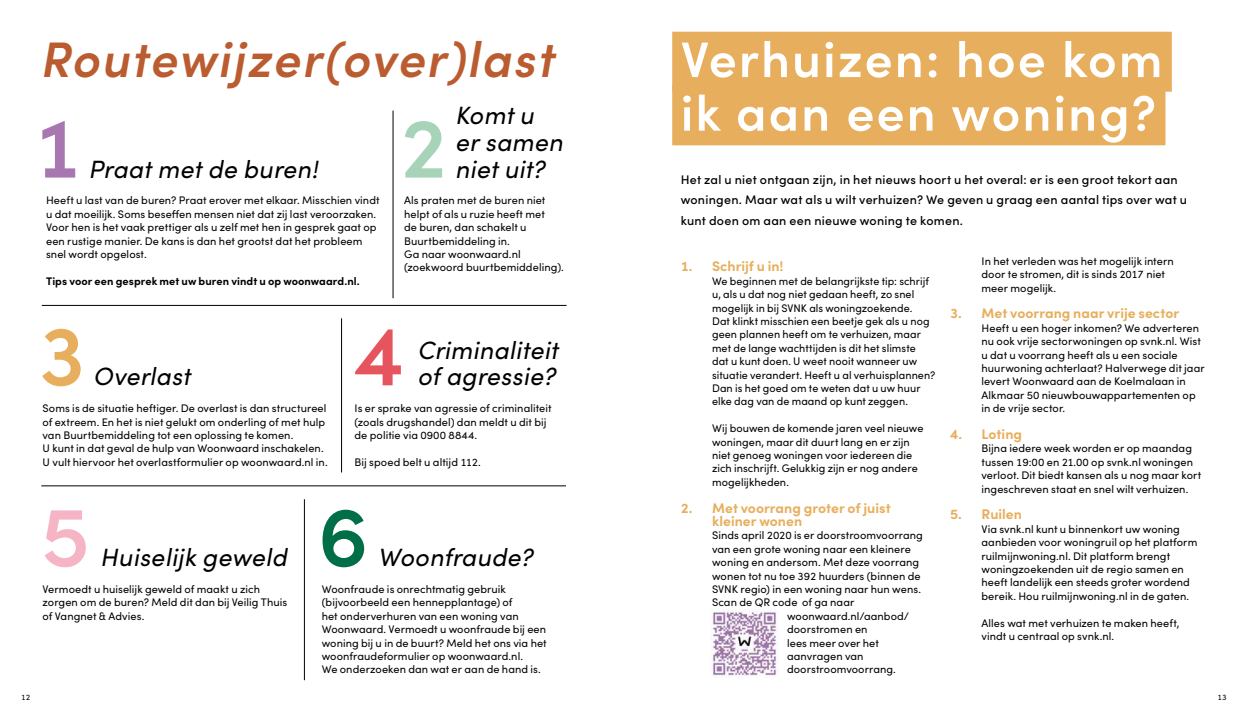
<style>
.page{position:relative;width:1248px;height:723px;background:#fff}
.page>*{position:absolute;margin:0;border:0;box-sizing:border-box;transform-origin:0 0}
.t1{font:600 85.3px "Sofia Pro";color:#a7d4b9}
.t2{font:600 85.3px "Sofia Pro";color:#a877b2}
.t3{font:600 85.3px "Sofia Pro";color:#e7af5d}
.t4{font:600 85.3px "Sofia Pro";color:#e6555e}
.t5{font:600 85.3px "Sofia Pro";color:#f6b5c4}
.t6{font:600 85.3px "Sofia Pro";color:#006e46}
.t7{font:600 50px/53.6px "Sofia Pro";letter-spacing:.04em;color:#fff}
.t8{font:italic 600 50px "Sofia Pro";letter-spacing:.04em;color:#bb5b30}
.t9{font:italic 25px/26.8px "Sofia Pro";letter-spacing:.015em;color:#000}
.t10{font:700 14px/13.4px "Sofia Pro";color:#e7af5d}
.t11{font:500 12.5px/20.1px "Sofia Pro";letter-spacing:.02em;color:#000}
.t12{font:11px/13.4px "Sofia Pro";letter-spacing:.005em;color:#000}
.t13{font:700 11px "Sofia Pro";letter-spacing:.005em;color:#000}
.t14{font:8px "Sofia Pro";color:#000}
</style>
<div class="page">
<div style="left:672px;top:32px;width:499px;height:60px;background:#e7af5d"></div>
<div style="left:672px;top:85px;width:493px;height:60px;background:#e7af5d"></div>
<hr style="left:392px;top:111px;width:1px;height:187px;background:#000">
<hr style="left:42px;top:305px;width:524px;height:1px;background:#000">
<hr style="left:41px;top:485px;width:525px;height:1px;background:#000">
<hr style="left:341px;top:318px;width:1px;height:154px;background:#000">
<hr style="left:304px;top:499px;width:1px;height:181px;background:#000">
<img style="left:710px;top:610px;width:68px;height:68px">
<h2 class="t8" style="left:42px;top:22px;width:515px">Routewijzer(over)last</h2>
<h1 class="t2" style="left:33px;top:83px;width:51px">1</h1>
<h3 class="t9" style="left:456px;top:100px;width:109px">Komt u er samen niet uit?</h3>
<p class="t12" style="left:404px;top:193px;width:161px">Als praten met de buren niet helpt of als u ruzie heeft met<br>de buren, dan schakelt u<br>Buurtbemiddeling in.<br>Ga naar woonwaard.nl (zoekwoord buurtbemiddeling).</p>
<h1 class="t1" style="left:399px;top:83px;width:51px">2</h1>
<h3 class="t9" style="left:89px;top:154px;width:231px">Praat met de buren!</h3>
<p class="t12" style="left:46px;top:193px;width:335px">Heeft u last van de buren? Praat erover met elkaar. Misschien vindt u dat moeilijk. Soms beseffen mensen niet dat zij last veroorzaken.<br>Voor hen is het vaak prettiger als u zelf met hen in gesprek gaat op een rustige manier. De kans is dan het grootst dat het probleem snel wordt opgelost.</p>
<p class="t13" style="left:46px;top:272px;width:315px">Tips voor een gesprek met uw buren vindt u op woonwaard.nl.</p>
<h1 class="t3" style="left:38px;top:291px;width:51px">3</h1>
<h3 class="t9" style="left:94px;top:362px;width:99px">Overlast</h3>
<p class="t12" style="left:43px;top:401px;width:287px">Soms is de situatie heftiger. De overlast is dan structureel of extreem. En het is niet gelukt om onderling of met hulp van Buurtbemiddeling tot een oplossing te komen.<br>U kunt in dat geval de hulp van Woonwaard inschakelen.<br>U vult hiervoor het overlastformulier op woonwaard.nl in.</p>
<h1 class="t4" style="left:354px;top:291px;width:51px">4</h1>
<h3 class="t9" style="left:418px;top:335px;width:142px">Criminaliteit of agressie?</h3>
<p class="t12" style="left:354px;top:401px;width:198px">Is er sprake van agressie of criminaliteit (zoals drugshandel) dan meldt u dit bij de politie via 0900 8844.</p>
<p class="t12" style="left:354px;top:454px;width:128px">Bij spoed belt u altijd 112.</p>
<h1 class="t5" style="left:41px;top:472px;width:51px">5</h1>
<h3 class="t9" style="left:101px;top:543px;width:188px">Huiselijk geweld</h3>
<p class="t12" style="left:43px;top:582px;width:246px">Vermoedt u huiselijk geweld of maakt u zich zorgen om de buren? Meld dit dan bij Veilig Thuis of Vangnet &amp; Advies.</p>
<h1 class="t6" style="left:318px;top:472px;width:51px">6</h1>
<h3 class="t9" style="left:379px;top:543px;width:156px">Woonfraude?</h3>
<p class="t12" style="left:322px;top:582px;width:226px">Woonfraude is onrechtmatig gebruik (bijvoorbeeld een hennepplantage) of<br>het onderverhuren van een woning van Woonwaard. Vermoedt u woonfraude bij een woning bij u in de buurt? Meld het ons via het woonfraudeformulier op woonwaard.nl.<br>We onderzoeken dan wat er aan de hand is.</p>
<h2 class="t7" style="left:680px;top:29px;width:483px">Verhuizen: hoe kom ik aan een woning?</h2>
<p class="t11" style="left:680px;top:169px;width:508px">Het zal u niet ontgaan zijn, in het nieuws hoort u het overal: er is een groot tekort aan woningen. Maar wat als u wilt verhuizen? We geven u graag een aantal tips over wat u kunt doen om aan een nieuwe woning te komen.</p>
<p class="t12" style="left:981px;top:253px;width:194px">In het verleden was het mogelijk intern door te stromen, dit is sinds 2017 niet meer mogelijk.</p>
<p class="t10" style="left:950px;top:306px;width:230px">3. Met voorrang naar vrije sector</p>
<p class="t12" style="left:981px;top:320px;width:225px">Heeft u een hoger inkomen? We adverteren nu ook vrije sectorwoningen op svnk.nl. Wist u dat u voorrang heeft als u een sociale huurwoning achterlaat? Halverwege dit jaar levert Woonwaard aan de Koelmalaan in Alkmaar 50 nieuwbouwappartementen op in de vrije sector.</p>
<p class="t10" style="left:950px;top:426px;width:73px">4. Loting</p>
<p class="t12" style="left:981px;top:441px;width:221px">Bijna iedere week worden er op maandag tussen 19:00 en 21.00 op svnk.nl woningen verloot. Dit biedt kansen als u nog maar kort ingeschreven staat en snel wilt verhuizen.</p>
<p class="t10" style="left:950px;top:507px;width:73px">5. Ruilen</p>
<p class="t12" style="left:981px;top:521px;width:217px">Via svnk.nl kunt u binnenkort uw woning aanbieden voor woningruil op het platform ruilmijnwoning.nl. Dit platform brengt woningzoekenden uit de regio samen en heeft landelijk een steeds groter wordend bereik. Hou ruilmijnwoning.nl in de gaten.</p>
<p class="t12" style="left:981px;top:615px;width:199px">Alles wat met verhuizen te maken heeft, vindt u centraal op svnk.nl.</p>
<p class="t10" style="left:680px;top:259px;width:104px">1. Schrijf u in!</p>
<p class="t12" style="left:712px;top:274px;width:225px">We beginnen met de belangrijkste tip: schrijf u, als u dat nog niet gedaan heeft, zo snel mogelijk in bij SVNK als woningzoekende.<br>Dat klinkt misschien een beetje gek als u nog geen plannen heeft om te verhuizen, maar met de lange wachttijden is dit het slimste<br>dat u kunt doen. U weet nooit wanneer uw situatie verandert. Heeft u al verhuisplannen?<br>Dan is het goed om te weten dat u uw huur elke dag van de maand op kunt zeggen.</p>
<p class="t12" style="left:712px;top:421px;width:213px">Wij bouwen de komende jaren veel nieuwe woningen, maar dit duurt lang en er zijn niet genoeg woningen voor iedereen die zich inschrijft. Gelukkig zijn er nog andere mogelijkheden.</p>
<p class="t10" style="left:712px;top:500px;width:180px;text-indent:-31px">2. Met voorrang groter of juist kleiner wonen</p>
<p class="t12" style="left:712px;top:528px;width:212px">Sinds april 2020 is er doorstroomvoorrang</p>
<p class="t12" style="left:712px;top:542px;width:200px">van een grote woning naar een kleinere</p>
<p class="t12" style="left:712px;top:555px;width:208px">woning en andersom. Met deze voorrang</p>
<p class="t12" style="left:712px;top:568px;width:210px">wonen tot nu toe 392 huurders (binnen de</p>
<p class="t12" style="left:712px;top:582px;width:210px">SVNK regio) in een woning naar hun wens.</p>
<p class="t12" style="left:712px;top:595px;width:144px">Scan de QR code of ga naar</p>
<p class="t12" style="left:787px;top:609px;width:124px">woonwaard.nl/aanbod/</p>
<p class="t12" style="left:787px;top:622px;width:82px">doorstromen en</p>
<p class="t12" style="left:787px;top:635px;width:93px">lees meer over het</p>
<p class="t12" style="left:787px;top:649px;width:78px">aanvragen van</p>
<p class="t12" style="left:787px;top:662px;width:110px">doorstroomvoorrang.</p>
<p class="t14" style="left:21px;top:692px;width:11px">12</p>
<p class="t14" style="left:1217px;top:692px;width:11px">13</p>
</div>
